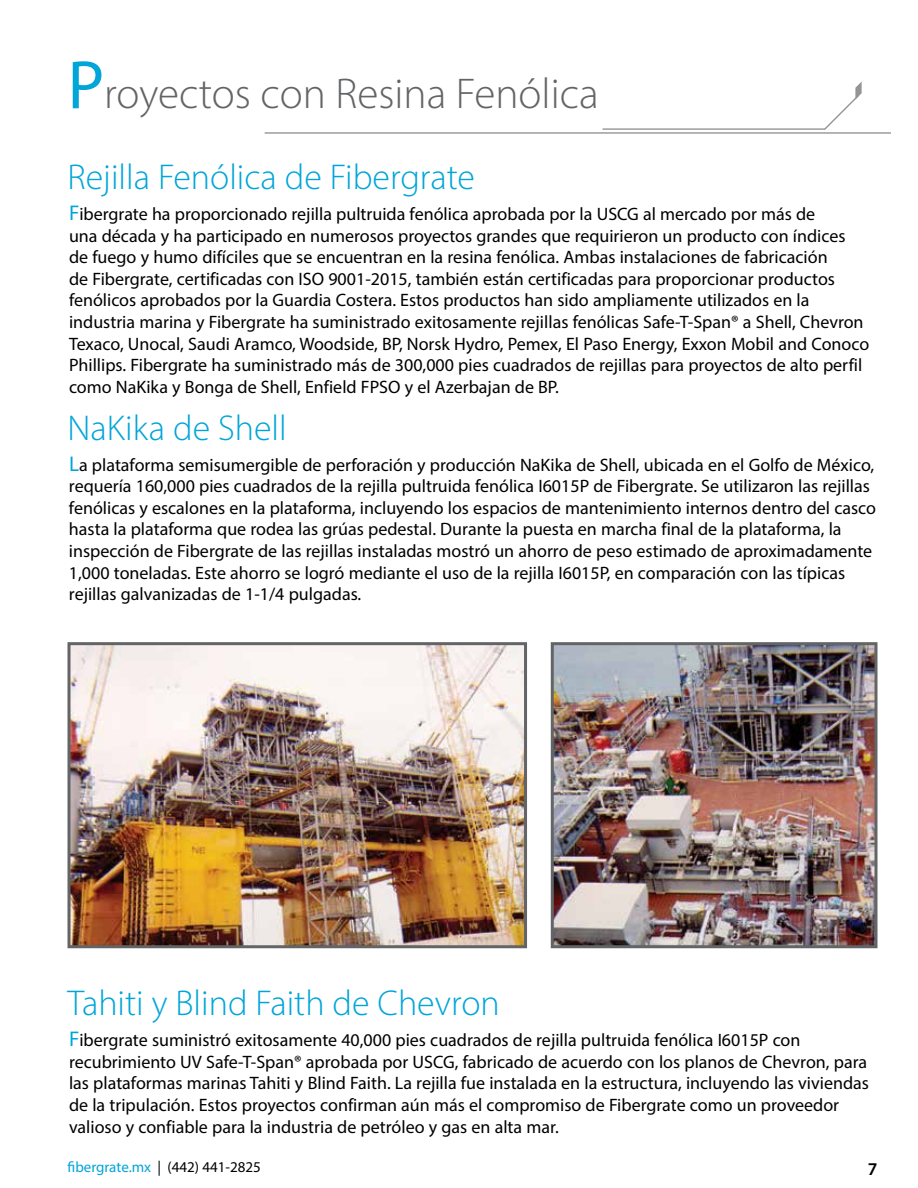
<style>
.page{position:relative;width:918px;height:1188px;background:#fff}
.page>*{position:absolute;margin:0;border:0;box-sizing:border-box;transform-origin:0 0}
.t1{font:300 43.2px "Myriad Pro";color:#636466}
.t2{font:300 36px "Myriad Pro";color:#00a5d9}
.t3{font:18px/21.6px "Myriad Pro";color:#000}
.t4{font:600 18px "Myriad Pro";color:#000}
.t5{font:15px "Myriad Pro";color:#000}
.s1{font-weight:400;font-size:69.15px;color:#00a5d9}
.s2{font-size:21.3px;color:#00a5d9}
.s3{color:#00a5d9}
</style>
<div class="page">
<hr style="left:265px;top:132px;width:626px;height:2px;background:#949495">
<hr style="left:603px;top:128px;width:222px;height:2px;background:#949495">
<svg style="left:823px;top:82px;width:39px;height:48px"></svg>
<img style="left:555px;top:646px;width:319px;height:298px">
<div style="left:551px;top:642px;width:327px;height:306px;border:3px solid #636466"></div>
<img style="left:72px;top:646px;width:451px;height:298px">
<div style="left:68px;top:642px;width:459px;height:306px;border:3px solid #636466"></div>
<h1 class="t1" style="left:68px;top:68px;width:533px"><span class="s1">P</span>royectos con Resina Fenólica</h1>
<h2 class="t2" style="left:68px;top:155px;width:409px">Rejilla Fenólica de Fibergrate</h2>
<p class="t3" style="left:69px;top:203px;width:802px"><span class="s2">F</span>ibergrate ha proporcionado rejilla pultruida fenólica aprobada por la USCG al mercado por más de<br>una década y ha participado en numerosos proyectos grandes que requirieron un producto con índices<br>de fuego y humo difíciles que se encuentran en la resina fenólica. Ambas instalaciones de fabricación<br>de Fibergrate, certificadas con ISO 9001-2015, también están certificadas para proporcionar productos fenólicos aprobados por la Guardia Costera. Estos productos han sido ampliamente utilizados en la industria marina y Fibergrate ha suministrado exitosamente rejillas fenólicas Safe-T-Span® a Shell, Chevron Texaco, Unocal, Saudi Aramco, Woodside, BP, Norsk Hydro, Pemex, El Paso Energy, Exxon Mobil and Conoco Phillips. Fibergrate ha suministrado más de 300,000 pies cuadrados de rejillas para proyectos de alto perfil como NaKika y Bonga de Shell, Enfield FPSO y el Azerbajan de BP.</p>
<h2 class="t2" style="left:68px;top:406px;width:221px">NaKika de Shell</h2>
<p class="t3" style="left:69px;top:453px;width:809px"><span class="s2">L</span>a plataforma semisumergible de perforación y producción NaKika de Shell, ubicada en el Golfo de México, requería 160,000 pies cuadrados de la rejilla pultruida fenólica I6015P de Fibergrate. Se utilizaron las rejillas fenólicas y escalones en la plataforma, incluyendo los espacios de mantenimiento internos dentro del casco hasta la plataforma que rodea las grúas pedestal. Durante la puesta en marcha final de la plataforma, la inspección de Fibergrate de las rejillas instaladas mostró un ahorro de peso estimado de aproximadamente 1,000 toneladas. Este ahorro se logró mediante el uso de la rejilla I6015P, en comparación con las típicas rejillas galvanizadas de 1-1/4 pulgadas.</p>
<h2 class="t2" style="left:68px;top:981px;width:434px">Tahiti y Blind Faith de Chevron</h2>
<p class="t3" style="left:69px;top:1029px;width:801px"><span class="s2">F</span>ibergrate suministró exitosamente 40,000 pies cuadrados de rejilla pultruida fenólica I6015P con recubrimiento UV Safe-T-Span® aprobada por USCG, fabricado de acuerdo con los planos de Chevron, para las plataformas marinas Tahiti y Blind Faith. La rejilla fue instalada en la estructura, incluyendo las viviendas de la tripulación. Estos proyectos confirman aún más el compromiso de Fibergrate como un proveedor valioso y confiable para la industria de petróleo y gas en alta mar.</p>
<p class="t5" style="left:68px;top:1158px;width:195px"><span class="s3">fibergrate.mx</span> | (442) 441-2825</p>
<p class="t4" style="left:868px;top:1157px;width:11px">7</p>
</div>
